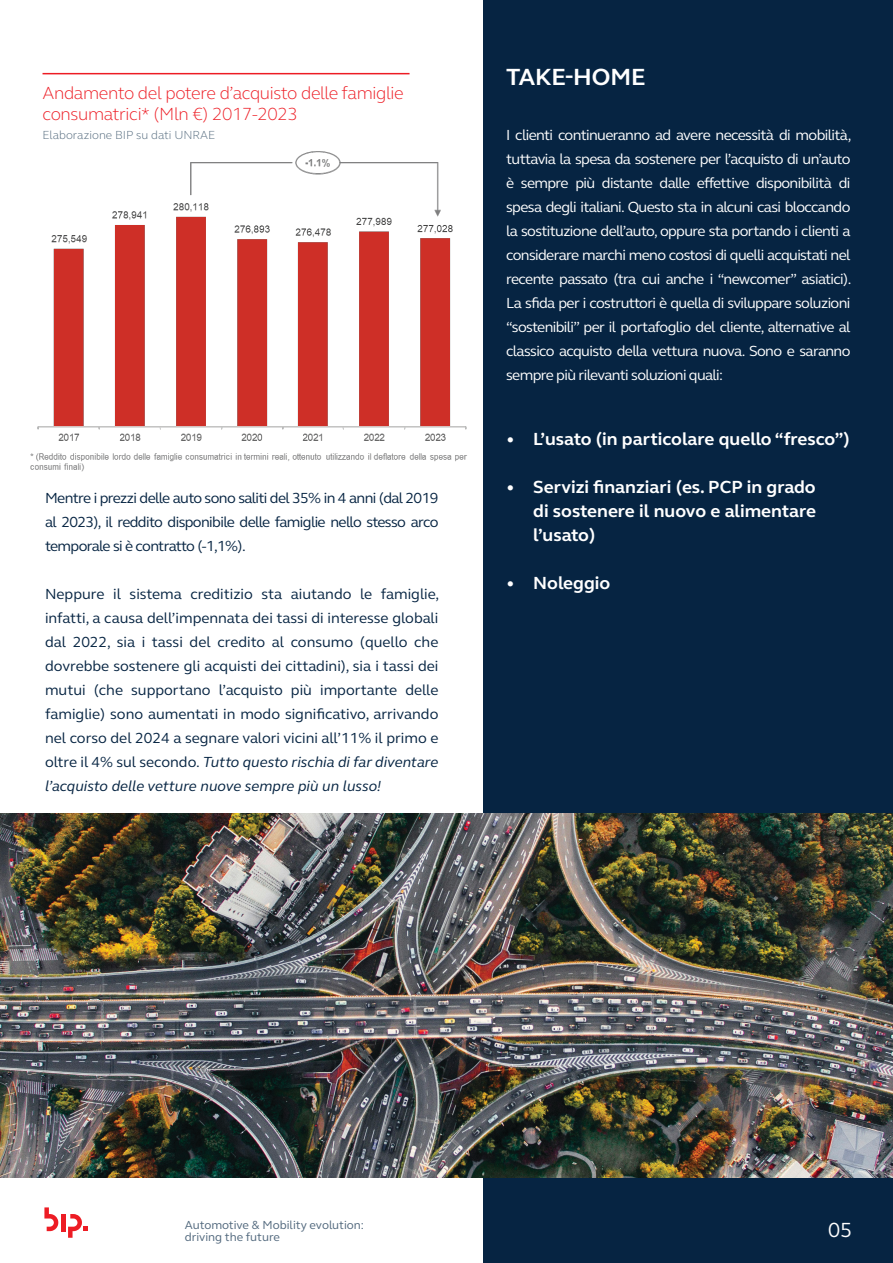
<style>
.page{position:relative;width:893px;height:1263px;background:#fff}
.page>*{position:absolute;margin:0;border:0;box-sizing:border-box;transform-origin:0 0}
.Heading_2{font:700 24px "FS Elliot Pro";color:#fff}
.Num_Pags{font:21px "FS Elliot Pro";color:#fff}
.t1{font:700 18px/24px "FS Elliot Pro";color:#fff;text-align:justify}
.Internal_quotes_2{font:300 18px/21px "FS Elliot Pro";letter-spacing:-.02em;color:#ed1c24}
.Body{font:15px/24px "FS Elliot Pro";letter-spacing:-.025em;color:#062442;text-align:justify}
.Body-2{font:15px/24px "FS Elliot Pro";letter-spacing:-.04em;color:#fff;text-align:justify}
.Retranca{font:12px/12px "FS Elliot Pro";color:#50677c}
.Content_Chapters{font:300 12px "FS Elliot Pro";color:#51687b}
.s1{font-style:italic}
</style>
<div class="page">
<div style="left:484px;top:0;width:409px;height:1263px;background:#062442"></div>
<img style="left:30px;top:152px;width:437px;height:320px">
<hr style="left:43px;top:73px;width:367px;height:1px;background:#ed1c24">
<svg style="left:44px;top:1207px;width:15px;height:24px"></svg>
<hr style="left:61px;top:1214px;width:4px;height:17px;background:#ed1c24">
<svg style="left:68px;top:1214px;width:20px;height:24px"></svg>
<img style="left:0;top:814px;width:893px;height:364px">
<p class="Internal_quotes_2" style="left:43px;top:81px;width:363px">Andamento del potere d’acquisto delle famiglie consumatrici* (Mln €) 2017-2023</p>
<p class="Content_Chapters" style="left:43px;top:127px;width:174px">Elaborazione BIP su dati UNRAE</p>
<p class="Body" style="left:45px;top:486px;width:395px">Mentre i prezzi delle auto sono saliti del 35% in 4 anni (dal 2019 al 2023), il reddito disponibile delle famiglie nello stesso arco temporale si è contratto (-1,1%).</p>
<p class="Body" style="left:45px;top:582px;width:396px">Neppure il sistema creditizio sta aiutando le famiglie, infatti, a causa dell’impennata dei tassi di interesse globali dal 2022, sia i tassi del credito al consumo (quello che dovrebbe sostenere gli acquisti dei cittadini), sia i tassi dei mutui (che supportano l’acquisto più importante delle famiglie) sono aumentati in modo significativo, arrivando nel corso del 2024 a segnare valori vicini all’11% il primo e oltre il 4% sul secondo. <span class="s1">Tutto questo rischia di far diventare l’acquisto delle vetture nuove sempre più un lusso!</span></p>
<p class="Heading_2" style="left:506px;top:61px;width:141px">TAKE-HOME</p>
<p class="Body-2" style="left:506px;top:123px;width:347px">I clienti continueranno ad avere necessità di mobilità, tuttavia la spesa da sostenere per l’acquisto di un’auto è sempre più distante dalle effettive disponibilità di spesa degli italiani. Questo sta in alcuni casi bloccando la sostituzione dell’auto, oppure sta portando i clienti a considerare marchi meno costosi di quelli acquistati nel recente passato (tra cui anche i “newcomer” asiatici).<br>La sfida per i costruttori è quella di sviluppare soluzioni “sostenibili” per il portafoglio del cliente, alternative al classico acquisto della vettura nuova. Sono e saranno sempre più rilevanti soluzioni quali:</p>
<p class="t1" style="left:506px;top:427px;width:345px">• L’usato (in particolare quello “fresco”)</p>
<p class="t1" style="left:533px;top:475px;width:284px;text-indent:-27px">• Servizi finanziari (es. PCP in grado di sostenere il nuovo e alimentare l’usato)</p>
<p class="t1" style="left:506px;top:571px;width:106px">• Noleggio</p>
<p class="Retranca" style="left:185px;top:1218px;width:181px">Automotive &amp; Mobility evolution: driving the future</p>
<p class="Num_Pags" style="left:828px;top:1216px;width:26px">05</p>
</div>
